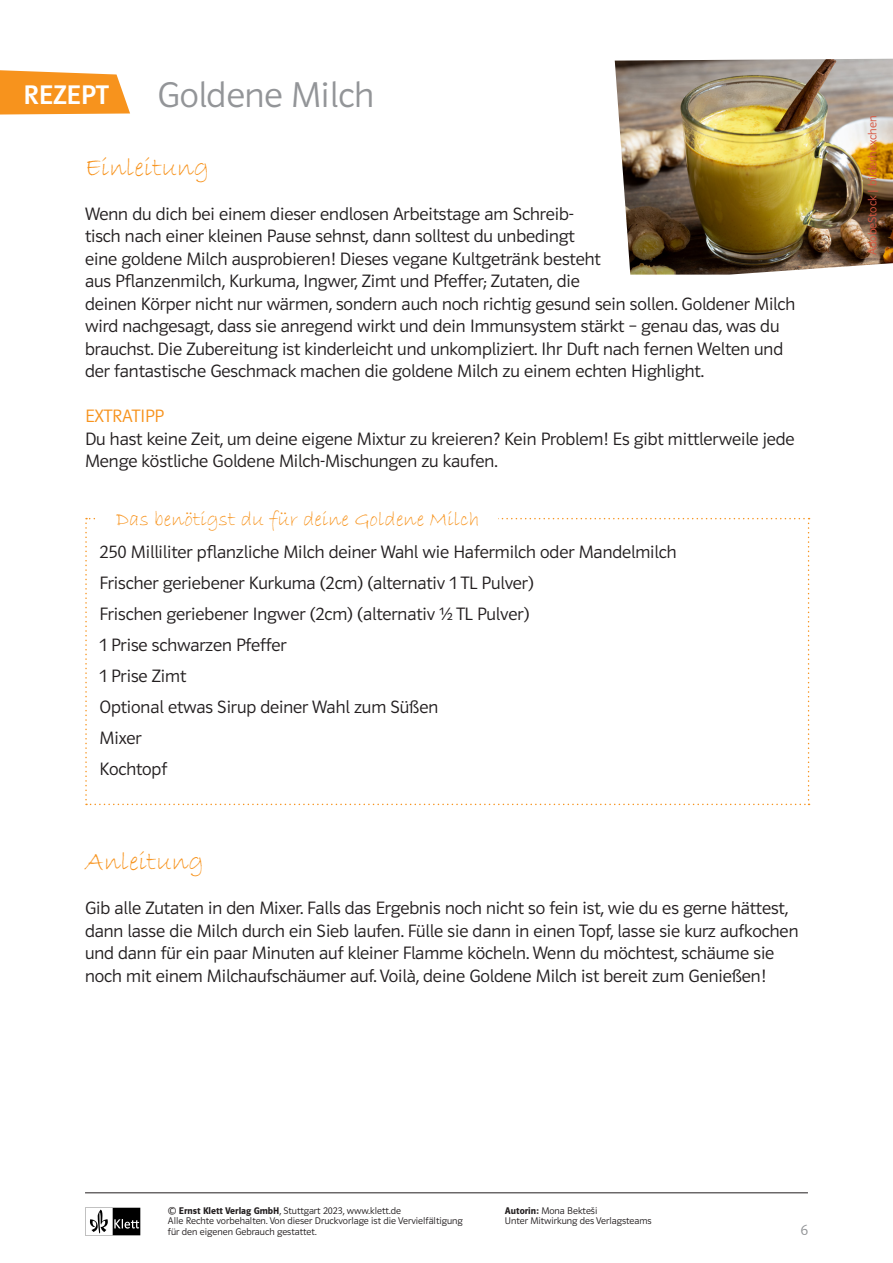
<style>
.page{position:relative;width:893px;height:1263px;background:#fff}
.page>*{position:absolute;margin:0;border:0;box-sizing:border-box;transform-origin:0 0}
.Überschrift_1{font:36px "Polo Basis Leicht";letter-spacing:-.005em;color:#939598}
.Fließtext{font:27px "Bradley Hand ITC";color:#f7931d}
.t1{font:27px "Polo Basis Krftg";color:#fff}
.Überschrift_3_Bradley{font:21px "Bradley Hand ITC";color:#f7931d}
.Fließtext-2{font:300 18px/22.5px "Polo CEF";letter-spacing:-.005em;color:#231f20}
.Fließtext-3{font:300 18px "Polo CEF";letter-spacing:-.005em;color:#f7931d}
.t2{font:300 15px "Polo CEF";color:#939598}
.Fließtext-4{font:300 12px "Polo CEF";letter-spacing:-.005em;color:#d85540}
.t3{font:300 9.75px/10.5px "Polo CEF";color:#231f20}
.s1{font-weight:600}
</style>
<div class="page">
<svg style="left:85px;top:1208px;width:55px;height:27px"></svg>
<hr style="left:85px;top:1192px;width:723px;height:1px;background:#231f20">
<svg style="left:0;top:70px;width:130px;height:45px;background:#f7a039"></svg>
<img style="left:615px;top:59px;width:278px;height:216px">
<svg style="left:85px;top:518px;width:724px;height:287px"></svg>
<div style="left:98px;top:498px;width:400px;height:39px;background:#fff"></div>
<p class="t1" style="left:24px;top:80px;width:86px">REZEPT</p>
<p class="Überschrift_1" style="left:157px;top:75px;width:218px">Goldene Milch</p>
<p class="Fließtext" style="left:85px;top:150px;width:126px">Einleitung</p>
<p class="Fließtext-2" style="left:85px;top:203px;width:712px">Wenn du dich bei einem dieser endlosen Arbeitstage am Schreib-<br>tisch nach einer kleinen Pause sehnst, dann solltest du unbedingt<br>eine goldene Milch ausprobieren! Dieses vegane Kultgetränk besteht<br>aus Pflanzenmilch, Kurkuma, Ingwer, Zimt und Pfeffer; Zutaten, die<br>deinen Körper nicht nur wärmen, sondern auch noch richtig gesund sein sollen. Goldener Milch wird nachgesagt, dass sie anregend wirkt und dein Immunsystem stärkt – genau das, was du brauchst. Die Zubereitung ist kinderleicht und unkompliziert. Ihr Duft nach fernen Welten und der fantastische Geschmack machen die goldene Milch zu einem echten Highlight.</p>
<p class="Fließtext-3" style="left:85px;top:405px;width:81px">EXTRATIPP</p>
<p class="Fließtext-2" style="left:85px;top:428px;width:711px">Du hast keine Zeit, um deine eigene Mixtur zu kreieren? Kein Problem! Es gibt mittlerweile jede<br>Menge köstliche Goldene Milch-Mischungen zu kaufen.</p>
<p class="Überschrift_3_Bradley" style="left:116px;top:506px;width:365px">Das benötigst du für deine Goldene Milch</p>
<p class="Fließtext-2" style="left:100px;top:541px;width:579px">250 Milliliter pflanzliche Milch deiner Wahl wie Hafermilch oder Mandelmilch</p>
<p class="Fließtext-2" style="left:100px;top:572px;width:436px">Frischer geriebener Kurkuma (2cm) (alternativ 1 TL Pulver)</p>
<p class="Fließtext-2" style="left:100px;top:603px;width:431px">Frischen geriebener Ingwer (2cm) (alternativ ½ TL Pulver)</p>
<p class="Fließtext-2" style="left:100px;top:634px;width:189px">1 Prise schwarzen Pfeffer</p>
<p class="Fließtext-2" style="left:100px;top:665px;width:88px">1 Prise Zimt</p>
<p class="Fließtext-2" style="left:100px;top:696px;width:340px">Optional etwas Sirup deiner Wahl zum Süßen</p>
<p class="Fließtext-2" style="left:100px;top:727px;width:44px">Mixer</p>
<p class="Fließtext-2" style="left:100px;top:758px;width:69px">Kochtopf</p>
<p class="Fließtext" style="left:85px;top:844px;width:121px">Anleitung</p>
<p class="Fließtext-2" style="left:85px;top:897px;width:715px">Gib alle Zutaten in den Mixer. Falls das Ergebnis noch nicht so fein ist, wie du es gerne hättest, dann lasse die Milch durch ein Sieb laufen. Fülle sie dann in einen Topf, lasse sie kurz aufkochen und dann für ein paar Minuten auf kleiner Flamme köcheln. Wenn du möchtest, schäume sie noch mit einem Milchaufschäumer auf. Voilà, deine Goldene Milch ist bereit zum Genießen!</p>
<p class="Fließtext-4" style="left:865px;top:255px;width:141px;rotate:-90deg">AdobeStock | bilderhexchen</p>
<p class="t3" style="left:168px;top:1205px;width:296px">© <span class="s1">Ernst Klett Verlag GmbH</span>, Stuttgart 2023, www.klett.de<br>Alle Rechte vorbehalten. Von dieser Druckvorlage ist die Vervielfältigung für den eigenen Gebrauch gestattet.</p>
<p class="t3" style="left:505px;top:1205px;width:148px;line-height:10.1px"><span class="s1">Autorin:</span> Mona Bekteši<br>Unter Mitwirkung des Verlagsteams</p>
<p class="t2" style="left:800px;top:1221px;width:9px">6</p>
</div>
